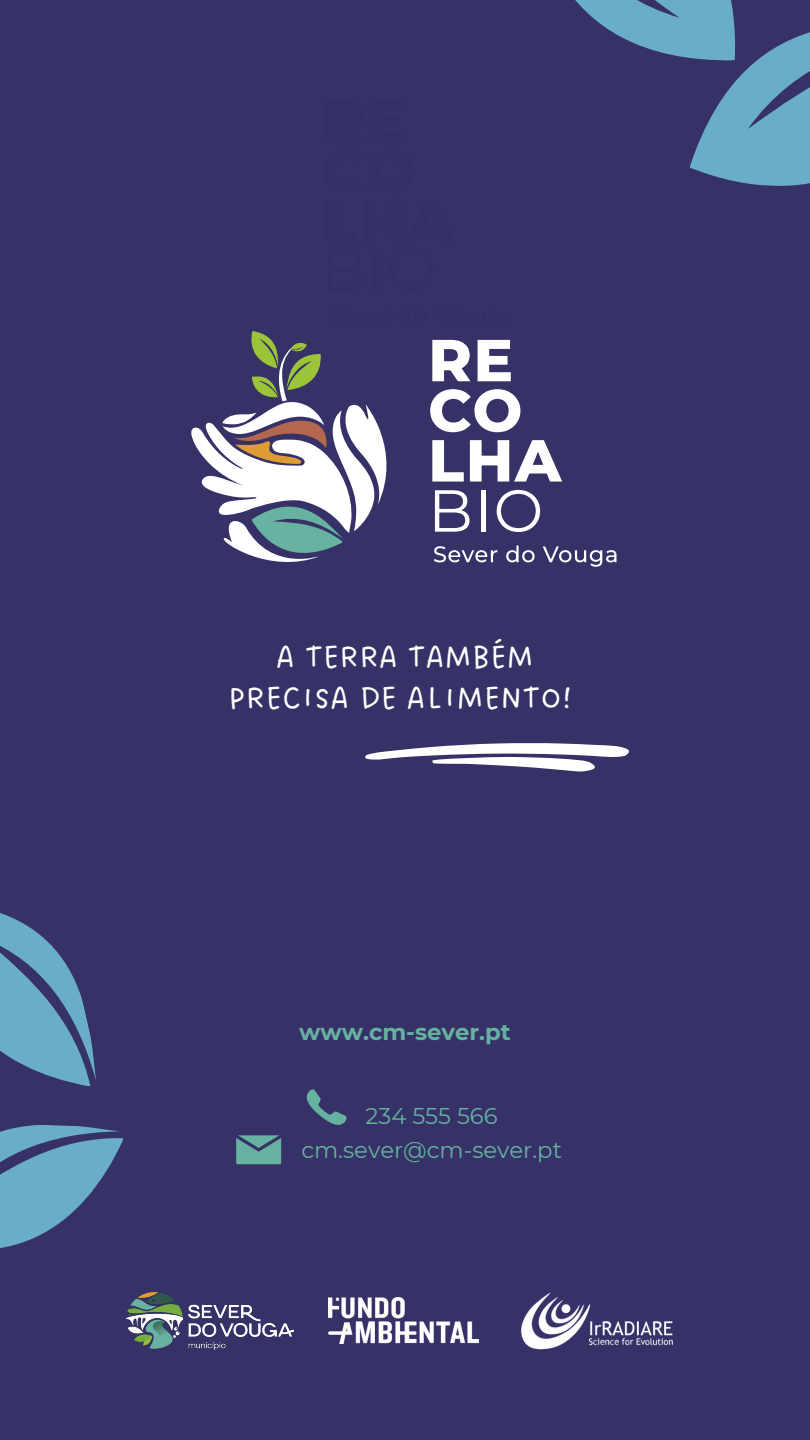
<style>
.page{position:relative;width:810px;height:1440px;background:#363267}
.page>*{position:absolute;margin:0;border:0;box-sizing:border-box;transform-origin:0 0}
.t1{font:34px "DO Sans Regular";color:#fff}
.t2{font:22.8px "Montserrat";color:#66b2a0}
.t3{font:700 22.8px "Montserrat";color:#66b2a0}
</style>
<div class="page">
<img style="left:521px;top:1292px;width:152px;height:57px">
<img style="left:329px;top:1298px;width:149px;height:46px">
<img style="left:189px;top:1304px;width:104px;height:46px">
<img style="left:127px;top:1292px;width:56px;height:57px">
<svg style="left:0;top:913px;width:96px;height:173px"></svg>
<svg style="left:575px;top:0;width:235px;height:186px"></svg>
<svg style="left:0;top:1125px;width:123px;height:123px"></svg>
<svg style="left:191px;top:331px;width:196px;height:231px"></svg>
<svg style="left:432px;top:340px;width:38px;height:41px"></svg>
<svg style="left:478px;top:340px;width:33px;height:41px"></svg>
<svg style="left:430px;top:389px;width:90px;height:43px"></svg>
<svg style="left:432px;top:440px;width:32px;height:42px"></svg>
<svg style="left:470px;top:440px;width:92px;height:42px"></svg>
<svg style="left:435px;top:490px;width:35px;height:42px"></svg>
<hr style="left:481px;top:490px;width:4px;height:42px;background:#fff">
<svg style="left:497px;top:490px;width:43px;height:42px"></svg>
<svg style="left:434px;top:546px;width:63px;height:16px"></svg>
<svg style="left:506px;top:546px;width:29px;height:16px"></svg>
<svg style="left:543px;top:546px;width:73px;height:21px"></svg>
<svg style="left:306px;top:1089px;width:41px;height:36px"></svg>
<svg style="left:236px;top:1135px;width:45px;height:29px"></svg>
<svg style="left:365px;top:743px;width:264px;height:29px"></svg>
<p class="t1" style="left:276px;top:637px;width:259px">A TERRA TAMBÉM</p>
<p class="t1" style="left:228px;top:678px;width:345px">PRECISA DE ALIMENTO!</p>
<p class="t3" style="left:299px;top:1017px;width:213px">www.cm-sever.pt</p>
<p class="t2" style="left:366px;top:1102px;width:133px">234 555 566</p>
<p class="t2" style="left:301px;top:1136px;width:262px">cm.sever@cm-sever.pt</p>
</div>
